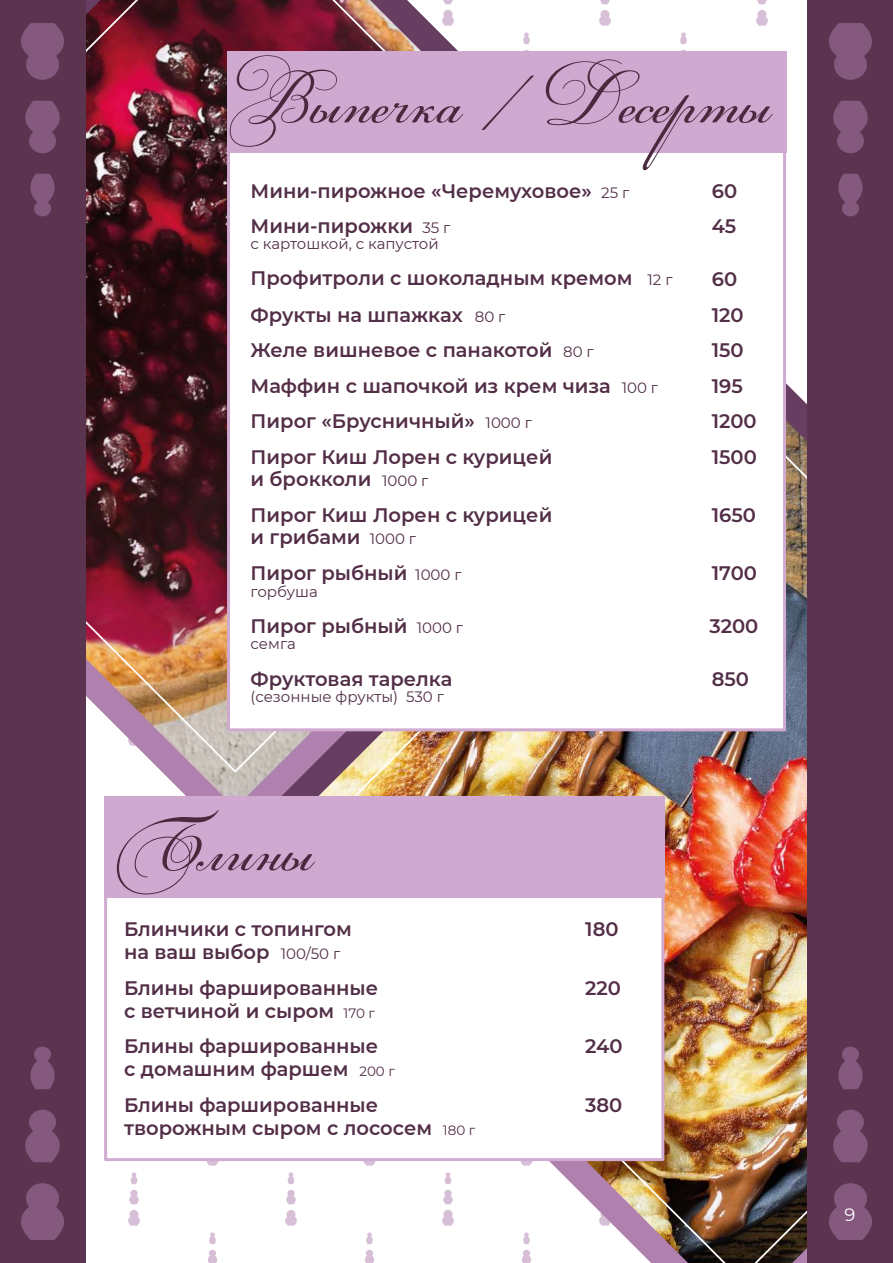
<style>
.page{position:relative;width:893px;height:1263px;background:#fff}
.page>*{position:absolute;margin:0;border:0;box-sizing:border-box;transform-origin:0 0}
.t1{font:600 19.5px "Montserrat";color:#522e47}
.t2{font:18px "Montserrat";color:#fff}
.t3{font:15px "Montserrat";color:#522e47}
.s1{font-weight:400;font-size:15px}
.s2{font-weight:400;font-size:13.5px}
</style>
<div class="page">
<img style="left:85px;top:0;width:588px;height:774px">
<img style="left:304px;top:408px;width:504px;height:855px">
<div style="left:227px;top:58px;width:559px;height:673px;background:#fff;border:3px solid #d0aad0"></div>
<div style="left:227px;top:52px;width:559px;height:101px;background:#d0a9d0"></div>
<svg style="left:230px;top:55px;width:233px;height:92px"></svg>
<svg style="left:482px;top:76px;width:52px;height:54px"></svg>
<svg style="left:546px;top:59px;width:227px;height:111px"></svg>
<div style="left:104px;top:803px;width:560px;height:358px;background:#fff;border:3px solid #d0aad0"></div>
<div style="left:104px;top:796px;width:560px;height:101px;background:#d0a9d0"></div>
<svg style="left:117px;top:810px;width:198px;height:84px"></svg>
<div style="left:808px;top:0;width:85px;height:1263px;background:#5b344f"></div>
<svg style="left:833px;top:1110px;width:35px;height:52px"></svg>
<svg style="left:838px;top:1046px;width:25px;height:43px"></svg>
<svg style="left:829px;top:1183px;width:43px;height:57px"></svg>
<svg style="left:833px;top:101px;width:35px;height:52px"></svg>
<svg style="left:838px;top:174px;width:25px;height:42px"></svg>
<svg style="left:829px;top:23px;width:43px;height:57px"></svg>
<div style="left:0;top:0;width:85px;height:1263px;background:#5b344f"></div>
<svg style="left:25px;top:1110px;width:35px;height:52px"></svg>
<svg style="left:30px;top:1046px;width:25px;height:43px"></svg>
<svg style="left:21px;top:1183px;width:43px;height:57px"></svg>
<svg style="left:25px;top:101px;width:35px;height:52px"></svg>
<svg style="left:30px;top:174px;width:25px;height:42px"></svg>
<svg style="left:21px;top:23px;width:43px;height:57px"></svg>
<p class="t1" style="left:251px;top:177px;width:380px">Мини-пирожное «Черемуховое» <span class="s1">25 г</span></p>
<p class="t1" style="left:712px;top:177px;width:27px">60</p>
<p class="t1" style="left:251px;top:212px;width:201px">Мини-пирожки <span class="s1">35 г</span></p>
<p class="t1" style="left:712px;top:212px;width:26px">45</p>
<p class="t3" style="left:251px;top:234px;width:190px">с картошкой, с капустой</p>
<p class="t1" style="left:251px;top:265px;width:423px">Профитроли с шоколадным кремом <span class="s1">12 г</span></p>
<p class="t1" style="left:712px;top:265px;width:27px">60</p>
<p class="t1" style="left:251px;top:301px;width:256px">Фрукты на шпажках <span class="s1">80 г</span></p>
<p class="t1" style="left:712px;top:301px;width:33px">120</p>
<p class="t1" style="left:251px;top:336px;width:345px">Желе вишневое с панакотой <span class="s1">80 г</span></p>
<p class="t1" style="left:712px;top:336px;width:33px">150</p>
<p class="t1" style="left:251px;top:372px;width:409px">Маффин с шапочкой из крем чиза <span class="s1">100 г</span></p>
<p class="t1" style="left:712px;top:372px;width:33px">195</p>
<p class="t1" style="left:251px;top:407px;width:283px">Пирог «Брусничный» <span class="s1">1000 г</span></p>
<p class="t1" style="left:712px;top:407px;width:46px">1200</p>
<p class="t1" style="left:251px;top:443px;width:303px">Пирог Киш Лорен с курицей</p>
<p class="t1" style="left:712px;top:443px;width:47px">1500</p>
<p class="t1" style="left:251px;top:466px;width:179px">и брокколи <span class="s1">1000 г</span></p>
<p class="t1" style="left:251px;top:501px;width:303px">Пирог Киш Лорен с курицей</p>
<p class="t1" style="left:712px;top:501px;width:46px">1650</p>
<p class="t1" style="left:251px;top:524px;width:167px">и грибами <span class="s1">1000 г</span></p>
<p class="t1" style="left:251px;top:559px;width:212px">Пирог рыбный <span class="s1">1000 г</span></p>
<p class="t1" style="left:712px;top:559px;width:47px">1700</p>
<p class="t3" style="left:251px;top:581px;width:69px">горбуша</p>
<p class="t1" style="left:251px;top:612px;width:214px">Пирог рыбный <span class="s1">1000 г</span></p>
<p class="t1" style="left:709px;top:612px;width:50px">3200</p>
<p class="t3" style="left:251px;top:634px;width:47px">семга</p>
<p class="t1" style="left:251px;top:665px;width:203px">Фруктовая тарелка</p>
<p class="t1" style="left:712px;top:665px;width:39px">850</p>
<p class="t3" style="left:251px;top:686px;width:195px">(сезонные фрукты) 530 г</p>
<p class="t1" style="left:124px;top:915px;width:229px">Блинчики с топингом</p>
<p class="t1" style="left:585px;top:915px;width:35px">180</p>
<p class="t1" style="left:124px;top:938px;width:218px">на ваш выбор <span class="s1">100/50 г</span></p>
<p class="t1" style="left:124px;top:974px;width:256px">Блины фаршированные</p>
<p class="t1" style="left:585px;top:974px;width:37px">220</p>
<p class="t1" style="left:124px;top:997px;width:252px">с ветчиной и сыром <span class="s2">170 г</span></p>
<p class="t1" style="left:124px;top:1032px;width:256px">Блины фаршированные</p>
<p class="t1" style="left:585px;top:1032px;width:39px">240</p>
<p class="t1" style="left:124px;top:1055px;width:272px">с домашним фаршем <span class="s2">200 г</span></p>
<p class="t1" style="left:124px;top:1092px;width:256px">Блины фаршированные</p>
<p class="t1" style="left:585px;top:1092px;width:39px">380</p>
<p class="t1" style="left:124px;top:1114px;width:353px">творожным сыром с лососем <span class="s2">180 г</span></p>
<p class="t2" style="left:844px;top:1202px;width:12px">9</p>
</div>
